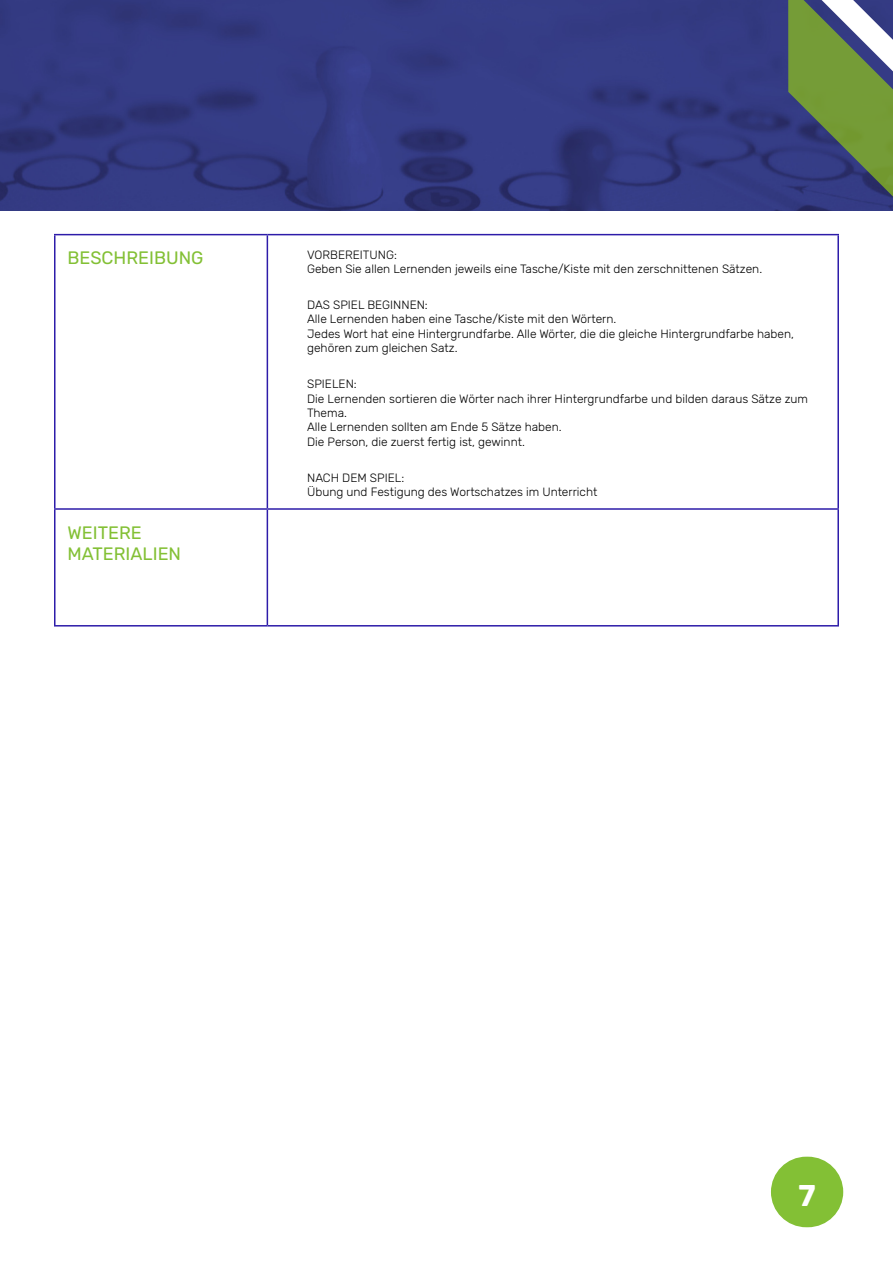
<style>
.page{position:relative;width:893px;height:1263px;background:#fff}
.page>*{position:absolute;margin:0;border:0;box-sizing:border-box;transform-origin:0 0}
.t1{font:700 30px "Rubik";color:#fff}
.t2{font:18px/21.6px "Rubik";color:#83c035}
.t3{font:300 12px/14.4px "Rubik";color:#000}
</style>
<div class="page">
<div style="left:771px;top:1157px;width:72px;height:70px;background:#83c035;border-radius:35px"></div>
<img style="left:0;top:0;width:788px;height:210px">
<svg style="left:788px;top:0;width:105px;height:211px"></svg>
<hr style="left:54px;top:234px;width:213px;height:1px;background:#2d1ca9">
<hr style="left:267px;top:234px;width:572px;height:1px;background:#2d1ca9">
<hr style="left:54px;top:508px;width:213px;height:2px;background:#2d1ca9">
<hr style="left:267px;top:508px;width:572px;height:2px;background:#2d1ca9">
<hr style="left:837px;top:235px;width:2px;height:273px;background:#2d1ca9">
<hr style="left:837px;top:510px;width:2px;height:115px;background:#2d1ca9">
<hr style="left:267px;top:625px;width:572px;height:1px;background:#2d1ca9">
<hr style="left:54px;top:235px;width:2px;height:273px;background:#2d1ca9">
<hr style="left:267px;top:235px;width:1px;height:273px;background:#2d1ca9">
<hr style="left:54px;top:510px;width:2px;height:115px;background:#2d1ca9">
<hr style="left:267px;top:510px;width:1px;height:115px;background:#2d1ca9">
<hr style="left:54px;top:625px;width:213px;height:1px;background:#2d1ca9">
<h2 class="t2" style="left:68px;top:248px;width:137px">BESCHREIBUNG</h2>
<p class="t3" style="left:307px;top:248px;width:457px">VORBEREITUNG:<br>Geben Sie allen Lernenden jeweils eine Tasche/Kiste mit den zerschnittenen Sätzen.</p>
<p class="t3" style="left:307px;top:298px;width:488px">DAS SPIEL BEGINNEN:<br>Alle Lernenden haben eine Tasche/Kiste mit den Wörtern.<br>Jedes Wort hat eine Hintergrundfarbe. Alle Wörter, die die gleiche Hintergrundfarbe haben, gehören zum gleichen Satz.</p>
<p class="t3" style="left:307px;top:377px;width:503px">SPIELEN:<br>Die Lernenden sortieren die Wörter nach ihrer Hintergrundfarbe und bilden daraus Sätze zum Thema.<br>Alle Lernenden sollten am Ende 5 Sätze haben.<br>Die Person, die zuerst fertig ist, gewinnt.</p>
<p class="t3" style="left:307px;top:471px;width:292px">NACH DEM SPIEL:<br>Übung und Festigung des Wortschatzes im Unterricht</p>
<h2 class="t2" style="left:68px;top:522px;width:115px">WEITERE<br>MATERIALIEN</h2>
<h1 class="t1" style="left:798px;top:1179px;width:19px">7</h1>
</div>
